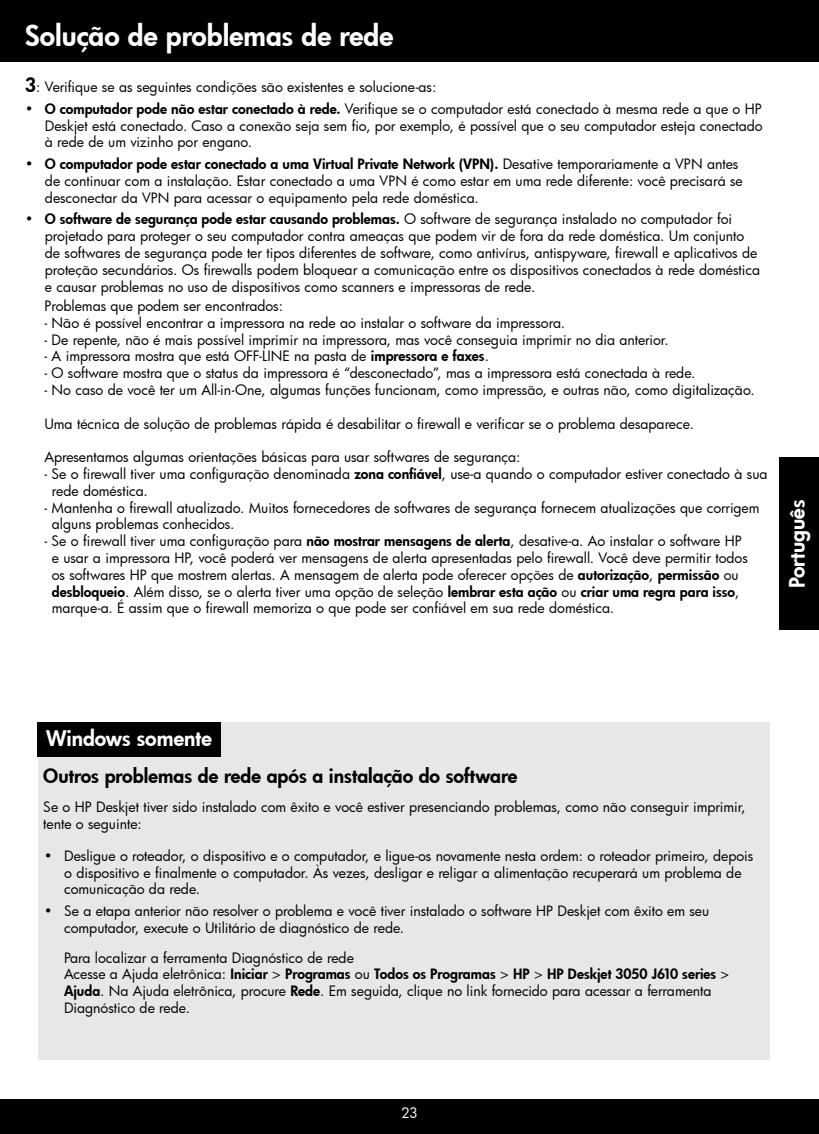
<style>
.page{position:relative;width:819px;height:1134px;background:#fff}
.page>*{position:absolute;margin:0;border:0;box-sizing:border-box;transform-origin:0 0}
.t1{font:28px "Futura Hv";color:#fff}
.t2{font:21px "Futura Hv";color:#fff}
.t3{font:19.25px "Futura Hv";color:#000}
.t4{font:14px/16.8px "Futura Bk";color:#000}
.t5{font:14px "Futura Hv";color:#000}
.t6{font:14px "Futura Bk";color:#fff}
.s1{font-family:"Futura Hv";font-size:19.25px}
.s2{font-family:"Futura Hv"}
.s3{font-family:"Futura Bk"}
</style>
<div class="page">
<div style="left:0;top:0;width:819px;height:62px;background:#000"></div>
<div style="left:0;top:1099px;width:819px;height:35px;background:#000"></div>
<div style="left:38px;top:722px;width:732px;height:337px;background:#e6e7e8"></div>
<div style="left:37px;top:722px;width:184px;height:35px;background:#000"></div>
<div style="left:779px;top:458px;width:40px;height:172px;background:#000"></div>
<h1 class="t1" style="left:25px;top:17px;width:370px">Solução de problemas de rede</h1>
<p class="t4" style="left:25px;top:78px;width:413px"><span class="s1">3</span>: Verifique se as seguintes condições são existentes e solucione-as:</p>
<p class="t4" style="left:45px;top:100px;width:719px;text-align:justify;text-indent:-20px">• <span class="s2">O computador pode não estar conectado à rede.</span> Verifique se o computador está conectado à mesma rede a que o HP Deskjet está conectado. Caso a conexão seja sem fio, por exemplo, é possível que o seu computador esteja conectado à rede de um vizinho por engano.</p>
<p class="t5" style="left:25px;top:155px;width:715px"><span class="s3">•</span> O computador pode estar conectado a uma Virtual Private Network (VPN). <span class="s3">Desative temporariamente a VPN antes</span></p>
<p class="t4" style="left:45px;top:172px;width:699px">de continuar com a instalação. Estar conectado a uma VPN é como estar em uma rede diferente: você precisará se desconectar da VPN para acessar o equipamento pela rede doméstica.</p>
<p class="t5" style="left:25px;top:210px;width:709px"><span class="s3">•</span> O software de segurança pode estar causando problemas. <span class="s3">O software de segurança instalado no computador foi</span></p>
<p class="t4" style="left:45px;top:227px;width:717px">projetado para proteger o seu computador contra ameaças que podem vir de fora da rede doméstica. Um conjunto de softwares de segurança pode ter tipos diferentes de software, como antivírus, antispyware, firewall e aplicativos de proteção secundários. Os firewalls podem bloquear a comunicação entre os dispositivos conectados à rede doméstica e causar problemas no uso de dispositivos como scanners e impressoras de rede.</p>
<p class="t4" style="left:44px;top:297px;width:240px">Problemas que podem ser encontrados:</p>
<p class="t4" style="left:44px;top:314px;width:522px">- Não é possível encontrar a impressora na rede ao instalar o software da impressora.</p>
<p class="t4" style="left:44px;top:331px;width:626px">- De repente, não é mais possível imprimir na impressora, mas você conseguia imprimir no dia anterior.</p>
<p class="t4" style="left:44px;top:347px;width:446px">- A impressora mostra que está OFF-LINE na pasta de <span class="s2">impressora e faxes</span>.</p>
<p class="t4" style="left:44px;top:364px;width:653px">- O software mostra que o status da impressora é “desconectado”, mas a impressora está conectada à rede.</p>
<p class="t4" style="left:44px;top:381px;width:712px">- No caso de você ter um All-in-One, algumas funções funcionam, como impressão, e outras não, como digitalização.</p>
<p class="t4" style="left:44px;top:415px;width:651px">Uma técnica de solução de problemas rápida é desabilitar o firewall e verificar se o problema desaparece.</p>
<p class="t4" style="left:44px;top:448px;width:478px">Apresentamos algumas orientações básicas para usar softwares de segurança:</p>
<p class="t4" style="left:52px;top:465px;width:717px;text-indent:-7px">- Se o firewall tiver uma configuração denominada <span class="s2">zona confiável</span>, use-a quando o computador estiver conectado à sua rede doméstica.</p>
<p class="t4" style="left:52px;top:499px;width:709px;text-indent:-7px">- Mantenha o firewall atualizado. Muitos fornecedores de softwares de segurança fornecem atualizações que corrigem alguns problemas conhecidos.</p>
<p class="t4" style="left:44px;top:532px;width:705px;text-align:center">- Se o firewall tiver uma configuração para <span class="s2">não mostrar mensagens de alerta</span>, desative-a. Ao instalar o software HP e usar a impressora HP, você poderá ver mensagens de alerta apresentadas pelo firewall. Você deve permitir todos os softwares HP que mostrem alertas. A mensagem de alerta pode oferecer opções de <span class="s2">autorização</span>, <span class="s2">permissão</span> ou</p>
<p class="t5" style="left:52px;top:582px;width:689px">desbloqueio<span class="s3">. Além disso, se o alerta tiver uma opção de seleção</span> lembrar esta ação <span class="s3">ou</span> criar uma regra para isso<span class="s3">,</span></p>
<p class="t4" style="left:52px;top:599px;width:564px">marque-a. É assim que o firewall memoriza o que pode ser confiável em sua rede doméstica.</p>
<h2 class="t2" style="left:783px;top:588px;width:90px;rotate:-90deg">Português</h2>
<h2 class="t2" style="left:46px;top:724px;width:167px">Windows somente</h2>
<h3 class="t3" style="left:43px;top:763px;width:476px">Outros problemas de rede após a instalação do software</h3>
<p class="t4" style="left:43px;top:799px;width:704px">Se o HP Deskjet tiver sido instalado com êxito e você estiver presenciando problemas, como não conseguir imprimir, tente o seguinte:</p>
<p class="t4" style="left:64px;top:847px;width:691px;text-indent:-20px">• Desligue o roteador, o dispositivo e o computador, e ligue-os novamente nesta ordem: o roteador primeiro, depois o dispositivo e finalmente o computador. Às vezes, desligar e religar a alimentação recuperará um problema de comunicação da rede.</p>
<p class="t4" style="left:64px;top:902px;width:647px;text-indent:-20px">• Se a etapa anterior não resolver o problema e você tiver instalado o software HP Deskjet com êxito em seu computador, execute o Utilitário de diagnóstico de rede.</p>
<p class="t4" style="left:64px;top:949px;width:291px">Para localizar a ferramenta Diagnóstico de rede</p>
<p class="t5" style="left:64px;top:965px;width:667px"><span class="s3">Acesse a Ajuda eletrônica:</span> Iniciar <span class="s3">&gt;</span> Programas <span class="s3">ou</span> Todos os Programas <span class="s3">&gt;</span> HP <span class="s3">&gt;</span> HP Deskjet 3050 J610 series <span class="s3">&gt;</span></p>
<p class="t4" style="left:64px;top:982px;width:649px"><span class="s2">Ajuda</span>. Na Ajuda eletrônica, procure <span class="s2">Rede</span>. Em seguida, clique no link fornecido para acessar a ferramenta<br>Diagnóstico de rede.</p>
<p class="t6" style="left:401px;top:1104px;width:18px">23</p>
</div>
